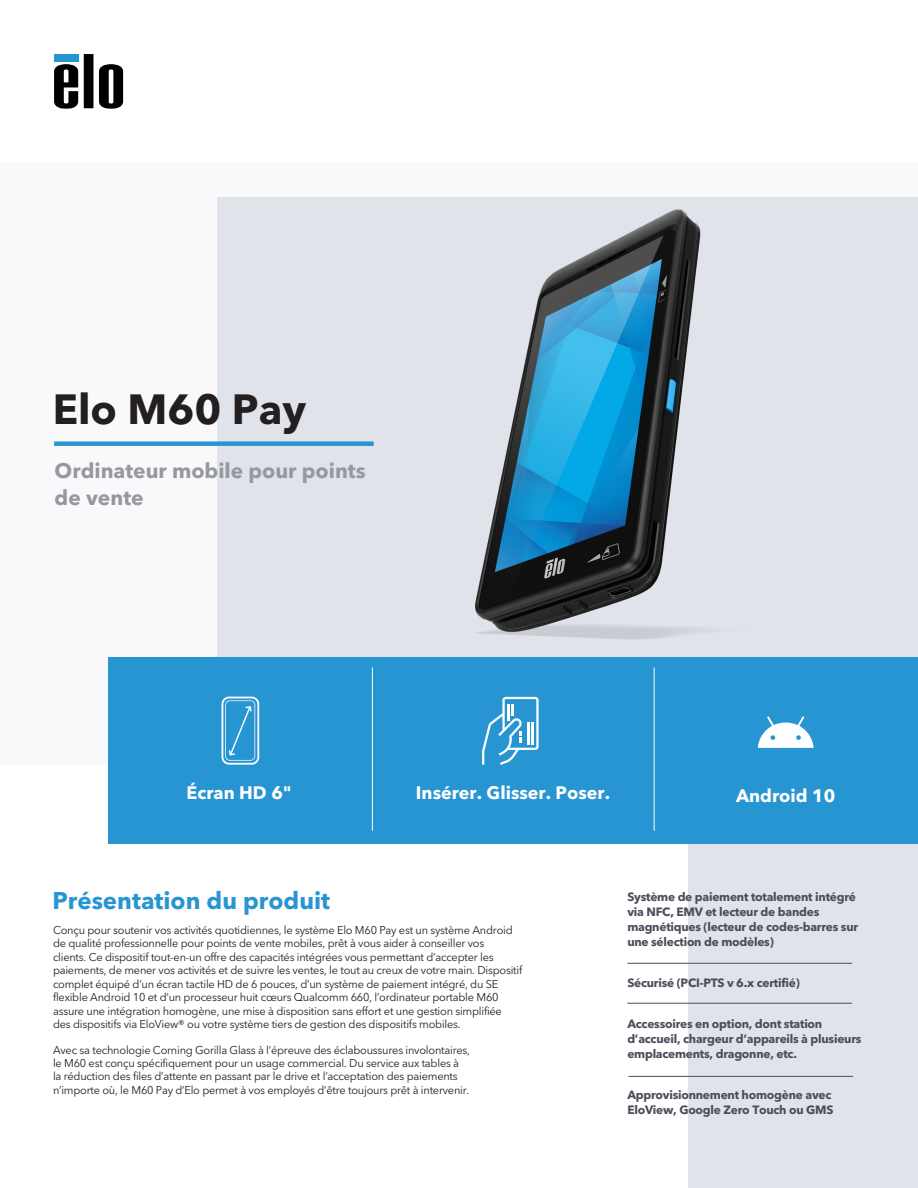
<style>
.page{position:relative;width:918px;height:1188px;background:#fff}
.page>*{position:absolute;margin:0;border:0;box-sizing:border-box;transform-origin:0 0}
.Section_Header{font:700 41.85px "Avenir Next LT Pro";color:#231f20}
.Section_Header-2{font:700 24px "Avenir Next LT Pro";color:#2895d3}
.Section_Header-3{font:700 20.85px/26.8px "Avenir Next LT Pro";color:#95989f}
.t1{font:700 18px "Avenir Next LT Pro";color:#fff}
.Sidebar_bullets{font:700 12px/15px "Avenir Next LT Pro";letter-spacing:-.02em;color:#494e59}
.Body_Copy{font:11.25px/13.5px "Avenir Next LT Pro";letter-spacing:-.02em;color:#231f20}
</style>
<div class="page">
<div style="left:0;top:162px;width:918px;height:603px;background:#f9f9fb"></div>
<div style="left:217px;top:197px;width:701px;height:469px;background:#e0e3ea"></div>
<svg style="left:84px;top:54px;width:9px;height:54px"></svg>
<svg style="left:54px;top:64px;width:24px;height:45px"></svg>
<svg style="left:99px;top:64px;width:24px;height:45px"></svg>
<div style="left:54px;top:54px;width:24px;height:7px;background:#2895d3"></div>
<div style="left:688px;top:842px;width:230px;height:346px;background:#e0e3ea"></div>
<div style="left:108px;top:657px;width:810px;height:186px;background:#2895d3"></div>
<div style="left:54px;top:441px;width:320px;height:5px;background:#2895d3"></div>
<hr style="left:372px;top:667px;width:1px;height:164px;background:#fff">
<hr style="left:654px;top:667px;width:1px;height:164px;background:#fff">
<img style="left:356px;top:209px;width:349px;height:431px">
<hr style="left:627px;top:963px;width:225px;height:1px;background:#494e59">
<hr style="left:627px;top:1003px;width:225px;height:1px;background:#494e59">
<hr style="left:629px;top:1076px;width:224px;height:1px;background:#494e59">
<svg style="left:758px;top:716px;width:56px;height:32px"></svg>
<svg style="left:222px;top:697px;width:37px;height:68px"></svg>
<svg style="left:482px;top:697px;width:57px;height:68px"></svg>
<hr style="left:527px;top:722px;width:3px;height:22px;background:#fff">
<hr style="left:532px;top:722px;width:2px;height:22px;background:#fff">
<p class="Section_Header" style="left:53px;top:384px;width:255px">Elo M60 Pay</p>
<p class="Section_Header-3" style="left:55px;top:457px;width:312px">Ordinateur mobile pour points de vente</p>
<p class="t1" style="left:187px;top:781px;width:107px">Écran HD 6"</p>
<p class="t1" style="left:416px;top:781px;width:196px">Insérer. Glisser. Poser.</p>
<p class="t1" style="left:736px;top:784px;width:101px">Android 10</p>
<p class="Section_Header-2" style="left:52px;top:886px;width:279px">Présentation du produit</p>
<p class="Sidebar_bullets" style="left:627px;top:889px;width:232px">Système de paiement totalement intégré via NFC, EMV et lecteur de bandes magnétiques (lecteur de codes-barres sur une sélection de modèles)</p>
<p class="Sidebar_bullets" style="left:627px;top:975px;width:174px">Sécurisé (PCI-PTS v 6.x certifié)</p>
<p class="Sidebar_bullets" style="left:627px;top:1017px;width:236px">Accessoires en option, dont station d’accueil, chargeur d’appareils à plusieurs emplacements, dragonne, etc.</p>
<p class="Sidebar_bullets" style="left:627px;top:1088px;width:208px">Approvisionnement homogène avec<br>EloView, Google Zero Touch ou GMS</p>
<p class="Body_Copy" style="left:53px;top:923px;width:471px">Conçu pour soutenir vos activités quotidiennes, le système Elo M60 Pay est un système Android de qualité professionnelle pour points de vente mobiles, prêt à vous aider à conseiller vos<br>clients. Ce dispositif tout-en-un offre des capacités intégrées vous permettant d’accepter les paiements, de mener vos activités et de suivre les ventes, le tout au creux de votre main. Dispositif complet équipé d’un écran tactile HD de 6 pouces, d’un système de paiement intégré, du SE flexible Android 10 et d’un processeur huit cœurs Qualcomm 660, l’ordinateur portable M60 assure une intégration homogène, une mise à disposition sans effort et une gestion simplifiée des dispositifs via EloView® ou votre système tiers de gestion des dispositifs mobiles.</p>
<p class="Body_Copy" style="left:53px;top:1043px;width:419px">Avec sa technologie Corning Gorilla Glass à l’épreuve des éclaboussures involontaires, le M60 est conçu spécifiquement pour un usage commercial. Du service aux tables à la réduction des files d’attente en passant par le drive et l’acceptation des paiements n’importe où, le M60 Pay d’Elo permet à vos employés d’être toujours prêt à intervenir.</p>
</div>
